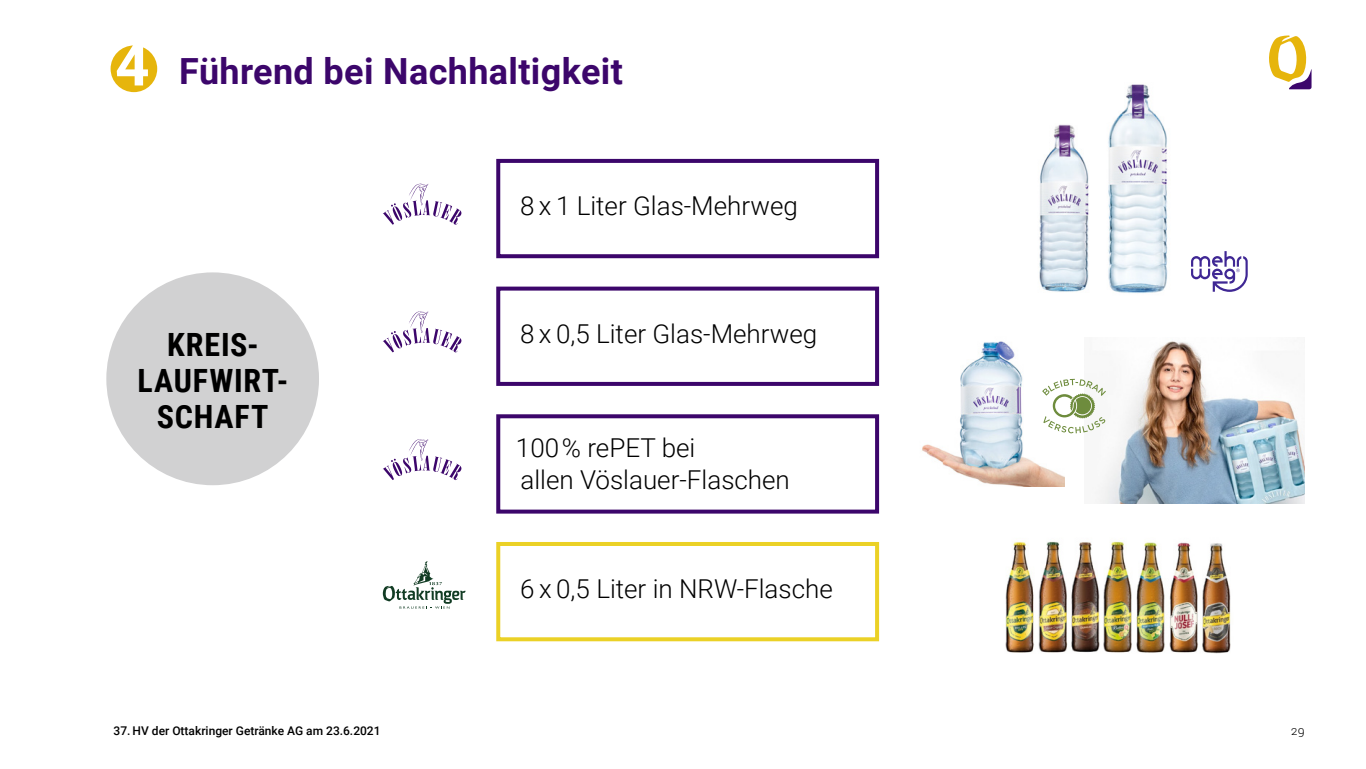
<style>
.page{position:relative;width:1366px;height:769px;background:#fff}
.page>*{position:absolute;margin:0;border:0;box-sizing:border-box;transform-origin:0 0}
.t1{font:700 36px "Roboto";letter-spacing:.01em;color:#3c066b}
.t2{font:700 32px/36px "Roboto Condensed";letter-spacing:.025em;color:#000;text-align:center}
.t3{font:300 26px/32px "Roboto";color:#000}
.t4{font:500 12px "Roboto";color:#000}
.t5{font:300 12px "Roboto";color:#000}
.s1{font-size:60px;color:#fff}
</style>
<div class="page">
<svg style="left:1269px;top:35px;width:42px;height:54px"></svg>
<img style="left:1098px;top:341px;width:206px;height:162px">
<img style="left:922px;top:341px;width:142px;height:145px">
<div style="left:496px;top:159px;width:383px;height:99px;border:4px solid #3c066b"></div>
<div style="left:496px;top:286px;width:383px;height:100px;border:4px solid #3c066b"></div>
<div style="left:496px;top:541px;width:383px;height:100px;border:4px solid #ebd126"></div>
<svg style="left:383px;top:183px;width:79px;height:42px"></svg>
<svg style="left:383px;top:311px;width:79px;height:41px"></svg>
<svg style="left:383px;top:561px;width:82px;height:47px"></svg>
<div style="left:106px;top:272px;width:213px;height:213px;background:#d1d1d2;border-radius:50%"></div>
<img style="left:1005px;top:541px;width:226px;height:113px">
<img style="left:1108px;top:84px;width:60px;height:209px">
<img style="left:1039px;top:124px;width:50px;height:168px">
<div style="left:496px;top:414px;width:383px;height:99px;border:4px solid #3c066b"></div>
<svg style="left:383px;top:439px;width:79px;height:41px"></svg>
<svg style="left:1191px;top:251px;width:56px;height:41px"></svg>
<svg style="left:1042px;top:378px;width:64px;height:55px"></svg>
<div style="left:111px;top:45px;width:46px;height:47px;background:#e6b50c;border-radius:50%"></div>
<h1 class="t1" style="left:115px;top:46px;width:509px"><span class="s1">4</span> Führend bei Nachhaltigkeit</h1>
<p class="t2" style="left:137px;top:325px;width:152px">KREIS-<br>LAUFWIRT-<br>SCHAFT</p>
<p class="t3" style="left:520px;top:189px;width:279px">8 x 1 Liter Glas-Mehrweg</p>
<p class="t3" style="left:520px;top:316px;width:299px">8 x 0,5 Liter Glas-Mehrweg</p>
<p class="t3" style="left:516px;top:430px;width:275px">100 % rePET bei<br>allen Vöslauer-Flaschen</p>
<p class="t3" style="left:520px;top:572px;width:314px">6 x 0,5 Liter in NRW-Flasche</p>
<p class="t4" style="left:114px;top:722px;width:268px">37. HV der Ottakringer Getränke AG am 23.6.2021</p>
<p class="t5" style="left:1290px;top:722px;width:15px">29</p>
</div>
